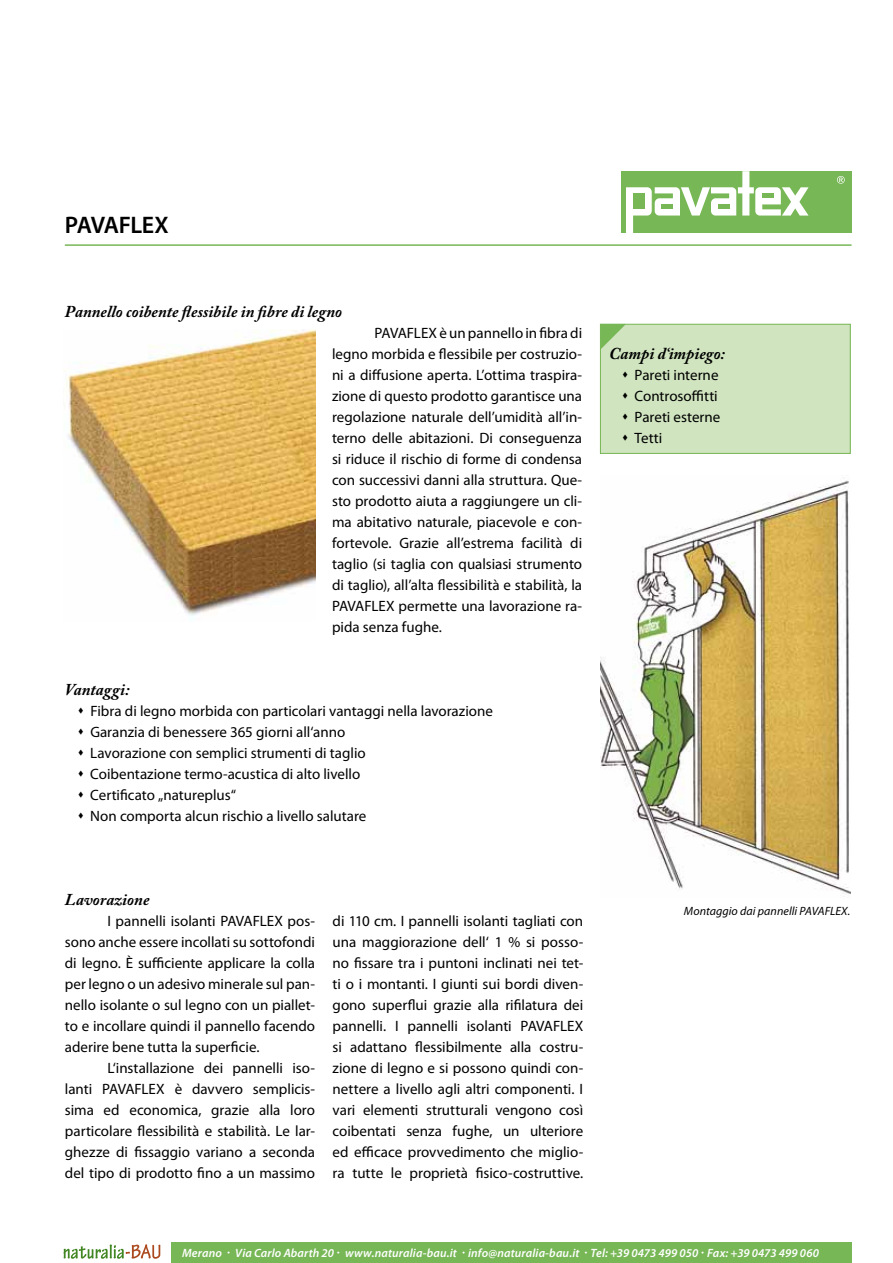
<style>
.page{position:relative;width:893px;height:1263px;background:#fff}
.page>*{position:absolute;margin:0;border:0;box-sizing:border-box;transform-origin:0 0}
.t1{font:600 24px "Myriad Pro";letter-spacing:-.025em;color:#000}
.t2{font:italic 700 16.5px "Adobe Caslon Pro";letter-spacing:.005em;color:#000}
.t3{font:15px/21px "Myriad Pro";color:#000;text-align:justify}
.t4{font:italic 600 12px "Myriad Pro";letter-spacing:.01em;color:#fff}
.t5{font:italic 12px "Myriad Pro";letter-spacing:.005em;color:#000}
</style>
<div class="page">
<hr style="left:65px;top:244px;width:786px;height:2px;background:#77b756">
<div style="left:622px;top:171px;width:230px;height:62px;background:#77b756"></div>
<svg style="left:837px;top:176px;width:8px;height:8px"></svg>
<svg style="left:626px;top:171px;width:182px;height:62px"></svg>
<div style="left:171px;top:1243px;width:681px;height:20px;background:#77b756"></div>
<svg style="left:64px;top:1244px;width:96px;height:15px"></svg>
<div style="left:600px;top:324px;width:250px;height:130px;background:#d0e4bf"></div>
<div style="left:600px;top:324px;width:250px;height:130px;border:1px solid #77b756"></div>
<svg style="left:600px;top:324px;width:26px;height:25px"></svg>
<img style="left:600px;top:480px;width:250px;height:417px">
<img style="left:64px;top:330px;width:251px;height:286px">
<h1 class="t1" style="left:65px;top:209px;width:105px">PAVAFLEX</h1>
<p class="t2" style="left:65px;top:301px;width:279px">Pannello coibente flessibile in fibre di legno</p>
<p class="t3" style="left:332px;top:322px;width:252px;text-indent:43px">PAVAFLEX è un pannello in fibra di legno morbida e flessibile per costruzio&shy;ni a diffusione aperta. L’ottima traspira&shy;zione di questo prodotto garantisce una regolazione naturale dell’umidità all’in&shy;terno delle abitazioni. Di conseguenza si riduce il rischio di forme di condensa con successivi danni alla struttura. Que&shy;sto prodotto aiuta a raggiungere un cli&shy;ma abitativo naturale, piacevole e con&shy;fortevole. Grazie all’estrema facilità di taglio (si taglia con qualsiasi strumento di taglio), all’alta flessibilità e stabilità, la PAVAFLEX permette una lavorazione ra&shy;pida senza fughe.</p>
<p class="t2" style="left:65px;top:679px;width:66px">Vantaggi:</p>
<p class="t3" style="left:90px;top:700px;width:404px;text-align:left">Fibra di legno morbida con particolari vantaggi nella lavorazione Garanzia di benessere 365 giorni all‘anno<br>Lavorazione con semplici strumenti di taglio<br>Coibentazione termo-acustica di alto livello<br>Certificato „natureplus“<br>Non comporta alcun rischio a livello salutare</p>
<p class="t2" style="left:609px;top:343px;width:117px">Campi d‘impiego:</p>
<p class="t3" style="left:635px;top:364px;width:87px;text-align:left">Pareti interne<br>Controsoffitti<br>Pareti esterne<br>Tetti</p>
<p class="t2" style="left:65px;top:889px;width:86px">Lavorazione</p>
<p class="t3" style="left:65px;top:910px;width:252px;text-indent:43px">I pannelli isolanti PAVAFLEX pos&shy;sono anche essere incollati su sottofondi di legno. È sufficiente applicare la colla per legno o un adesivo minerale sul pan&shy;nello isolante o sul legno con un piallet&shy;to e incollare quindi il pannello facendo aderire bene tutta la superficie.</p>
<p class="t3" style="left:65px;top:1057px;width:252px;text-indent:43px">L‘installazione dei pannelli iso&shy;lanti PAVAFLEX è davvero semplicis&shy;sima ed economica, grazie alla loro particolare flessibilità e stabilità. Le lar&shy;ghezze di fissaggio variano a seconda del tipo di prodotto fino a un massimo</p>
<p class="t3" style="left:333px;top:910px;width:252px">di 110 cm. I pannelli isolanti tagliati con una maggiorazione dell‘ 1 % si posso&shy;no fissare tra i puntoni inclinati nei tet&shy;ti o i montanti. I giunti sui bordi diven&shy;gono superflui grazie alla rifilatura dei pannelli. I pannelli isolanti PAVAFLEX si adattano flessibilmente alla costru&shy;zione di legno e si possono quindi con&shy;nettere a livello agli altri componenti. I vari elementi strutturali vengono così coibentati senza fughe, un ulteriore ed efficace provvedimento che miglio&shy;ra tutte le proprietà fisico-costruttive.</p>
<p class="t5" style="left:684px;top:903px;width:168px">Montaggio dai pannelli PAVAFLEX.</p>
<p class="t4" style="left:182px;top:1246px;width:638px">Merano Via Carlo Abarth 20 www.naturalia-bau.it info@naturalia-bau.it Tel: +39 0473 499 050 Fax: +39 0473 499 060</p>
</div>
